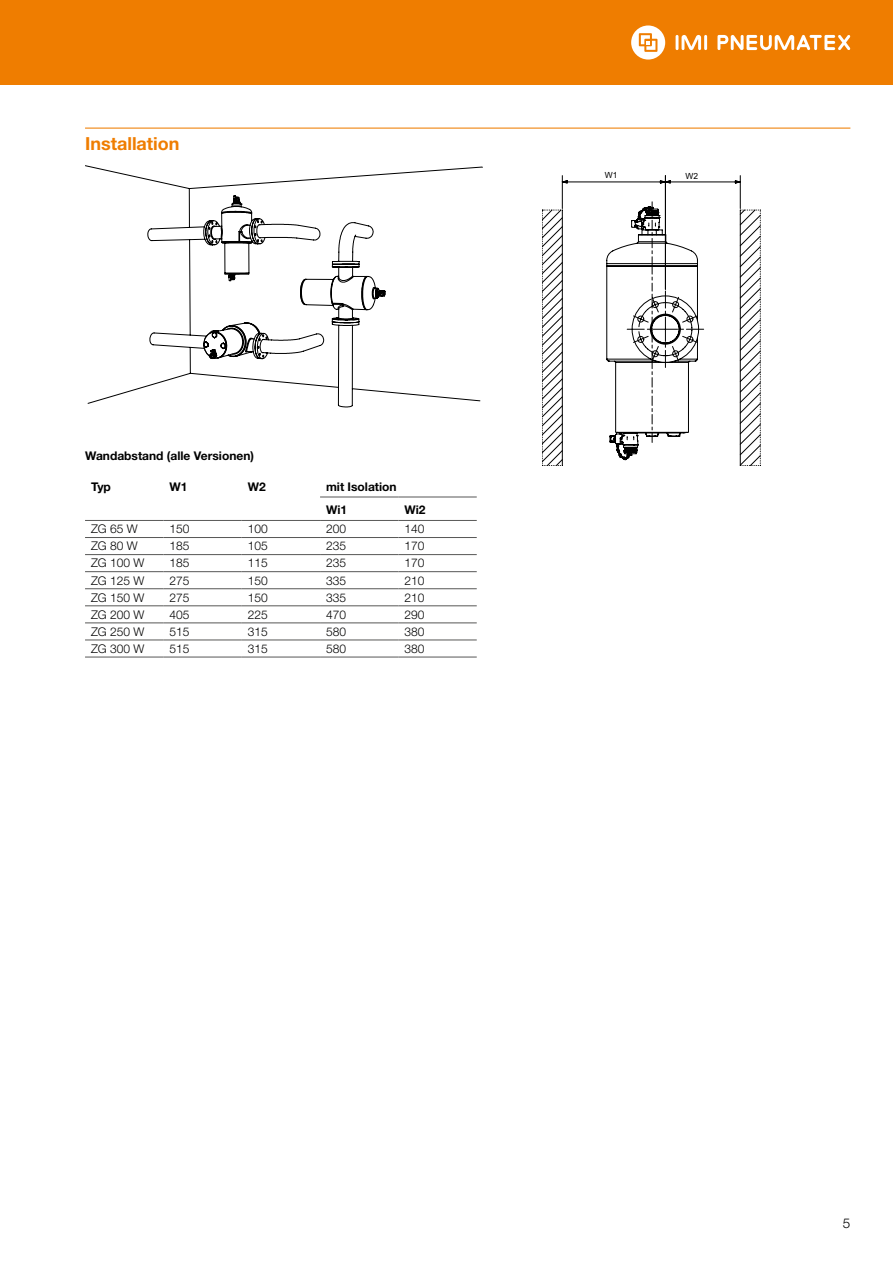
<style>
.page{position:relative;width:893px;height:1263px;background:#fff}
.page>*{position:absolute;margin:0;border:0;box-sizing:border-box;transform-origin:0 0}
.t1{font:700 18px "Helvetica Neue LTW1 G";color:#ef7d00}
.t2{font:300 13.5px "Helvetica Neue LTW1 G";color:#000}
.t3{font:300 12px "Helvetica Neue LTW1 G";color:#000}
.t4{font:700 12px/23.4px "Helvetica Neue LTW1 G";color:#000}
.t5{font:8.4px "Arial";color:#000}
</style>
<div class="page">
<div style="left:0;top:0;width:893px;height:85px;background:#ef7d00"></div>
<hr style="left:704px;top:35px;width:3px;height:15px;background:#fff">
<svg style="left:676px;top:35px;width:25px;height:15px"></svg>
<svg style="left:631px;top:25px;width:34px;height:35px"></svg>
<svg style="left:717px;top:35px;width:133px;height:15px"></svg>
<hr style="left:85px;top:128px;width:765px;height:1px;background:#ef7d00">
<hr style="left:320px;top:520px;width:78px;height:1px;background:#575756">
<hr style="left:398px;top:520px;width:79px;height:1px;background:#575756">
<hr style="left:85px;top:537px;width:78px;height:1px;background:#575756">
<hr style="left:163px;top:537px;width:79px;height:1px;background:#575756">
<hr style="left:242px;top:537px;width:78px;height:1px;background:#575756">
<hr style="left:320px;top:537px;width:78px;height:1px;background:#575756">
<hr style="left:398px;top:537px;width:79px;height:1px;background:#575756">
<hr style="left:85px;top:554px;width:78px;height:1px;background:#575756">
<hr style="left:163px;top:554px;width:79px;height:1px;background:#575756">
<hr style="left:242px;top:554px;width:78px;height:1px;background:#575756">
<hr style="left:320px;top:554px;width:78px;height:1px;background:#575756">
<hr style="left:398px;top:554px;width:79px;height:1px;background:#575756">
<hr style="left:85px;top:571px;width:78px;height:1px;background:#575756">
<hr style="left:163px;top:571px;width:79px;height:1px;background:#575756">
<hr style="left:242px;top:571px;width:78px;height:1px;background:#575756">
<hr style="left:320px;top:571px;width:78px;height:1px;background:#575756">
<hr style="left:398px;top:571px;width:79px;height:1px;background:#575756">
<hr style="left:85px;top:588px;width:78px;height:1px;background:#575756">
<hr style="left:163px;top:588px;width:79px;height:1px;background:#575756">
<hr style="left:242px;top:588px;width:78px;height:1px;background:#575756">
<hr style="left:320px;top:588px;width:78px;height:1px;background:#575756">
<hr style="left:398px;top:588px;width:79px;height:1px;background:#575756">
<hr style="left:85px;top:605px;width:78px;height:1px;background:#575756">
<hr style="left:163px;top:605px;width:79px;height:1px;background:#575756">
<hr style="left:242px;top:605px;width:78px;height:1px;background:#575756">
<hr style="left:320px;top:605px;width:78px;height:1px;background:#575756">
<hr style="left:398px;top:605px;width:79px;height:1px;background:#575756">
<hr style="left:85px;top:623px;width:78px;height:1px;background:#575756">
<hr style="left:163px;top:623px;width:79px;height:1px;background:#575756">
<hr style="left:242px;top:623px;width:78px;height:1px;background:#575756">
<hr style="left:320px;top:623px;width:78px;height:1px;background:#575756">
<hr style="left:398px;top:623px;width:79px;height:1px;background:#575756">
<hr style="left:85px;top:640px;width:78px;height:1px;background:#575756">
<hr style="left:85px;top:657px;width:78px;height:1px;background:#575756">
<hr style="left:163px;top:640px;width:79px;height:1px;background:#575756">
<hr style="left:163px;top:657px;width:79px;height:1px;background:#575756">
<hr style="left:242px;top:640px;width:78px;height:1px;background:#575756">
<hr style="left:242px;top:657px;width:78px;height:1px;background:#575756">
<hr style="left:320px;top:640px;width:78px;height:1px;background:#575756">
<hr style="left:320px;top:657px;width:78px;height:1px;background:#575756">
<hr style="left:398px;top:640px;width:79px;height:1px;background:#575756">
<hr style="left:398px;top:657px;width:79px;height:1px;background:#575756">
<hr style="left:320px;top:497px;width:78px;height:1px;background:#575756">
<hr style="left:398px;top:497px;width:79px;height:1px;background:#575756">
<hr style="left:242px;top:520px;width:78px;height:1px;background:#575756">
<hr style="left:163px;top:520px;width:79px;height:1px;background:#575756">
<hr style="left:85px;top:520px;width:78px;height:1px;background:#575756">
<svg style="left:85px;top:165px;width:398px;height:242px"></svg>
<svg style="left:203px;top:195px;width:183px;height:164px"></svg>
<svg style="left:542px;top:209px;width:218px;height:257px"></svg>
<svg style="left:561px;top:175px;width:181px;height:181px"></svg>
<h1 class="t1" style="left:85px;top:132px;width:96px">Installation</h1>
<p class="t4" style="left:85px;top:444px;width:170px">Wandabstand (alle Versionen)</p>
<p class="t4" style="left:91px;top:475px;width:21px">Typ</p>
<p class="t4" style="left:169px;top:475px;width:19px">W1</p>
<p class="t4" style="left:248px;top:475px;width:19px">W2</p>
<p class="t4" style="left:326px;top:475px;width:72px">mit Isolation<br>Wi1</p>
<p class="t4" style="left:404px;top:498px;width:23px">Wi2</p>
<p class="t3" style="left:91px;top:522px;width:48px">ZG 65 W</p>
<p class="t3" style="left:169px;top:522px;width:22px">150</p>
<p class="t3" style="left:248px;top:522px;width:22px">100</p>
<p class="t3" style="left:326px;top:522px;width:22px">200</p>
<p class="t3" style="left:404px;top:522px;width:22px">140</p>
<p class="t3" style="left:91px;top:539px;width:48px">ZG 80 W</p>
<p class="t3" style="left:169px;top:539px;width:22px">185</p>
<p class="t3" style="left:248px;top:539px;width:22px">105</p>
<p class="t3" style="left:326px;top:539px;width:22px">235</p>
<p class="t3" style="left:404px;top:539px;width:22px">170</p>
<p class="t3" style="left:91px;top:556px;width:55px">ZG 100 W</p>
<p class="t3" style="left:169px;top:556px;width:22px">185</p>
<p class="t3" style="left:248px;top:556px;width:22px">115</p>
<p class="t3" style="left:326px;top:556px;width:22px">235</p>
<p class="t3" style="left:404px;top:556px;width:22px">170</p>
<p class="t3" style="left:91px;top:573px;width:55px">ZG 125 W</p>
<p class="t3" style="left:169px;top:573px;width:22px">275</p>
<p class="t3" style="left:248px;top:573px;width:22px">150</p>
<p class="t3" style="left:326px;top:573px;width:22px">335</p>
<p class="t3" style="left:404px;top:573px;width:22px">210</p>
<p class="t3" style="left:91px;top:590px;width:55px">ZG 150 W</p>
<p class="t3" style="left:169px;top:590px;width:22px">275</p>
<p class="t3" style="left:248px;top:590px;width:22px">150</p>
<p class="t3" style="left:326px;top:590px;width:22px">335</p>
<p class="t3" style="left:404px;top:590px;width:22px">210</p>
<p class="t3" style="left:91px;top:607px;width:55px">ZG 200 W</p>
<p class="t3" style="left:169px;top:607px;width:22px">405</p>
<p class="t3" style="left:248px;top:607px;width:22px">225</p>
<p class="t3" style="left:326px;top:607px;width:22px">470</p>
<p class="t3" style="left:404px;top:607px;width:22px">290</p>
<p class="t3" style="left:91px;top:624px;width:55px">ZG 250 W</p>
<p class="t3" style="left:169px;top:624px;width:22px">515</p>
<p class="t3" style="left:248px;top:624px;width:22px">315</p>
<p class="t3" style="left:326px;top:624px;width:22px">580</p>
<p class="t3" style="left:404px;top:624px;width:22px">380</p>
<p class="t3" style="left:91px;top:641px;width:55px">ZG 300 W</p>
<p class="t3" style="left:169px;top:641px;width:22px">515</p>
<p class="t3" style="left:248px;top:641px;width:22px">315</p>
<p class="t3" style="left:326px;top:641px;width:22px">580</p>
<p class="t3" style="left:404px;top:641px;width:22px">380</p>
<p class="t5" style="left:605px;top:170px;width:14px">W1</p>
<p class="t5" style="left:685px;top:171px;width:14px">W2</p>
<p class="t2" style="left:843px;top:1215px;width:9px">5</p>
</div>
